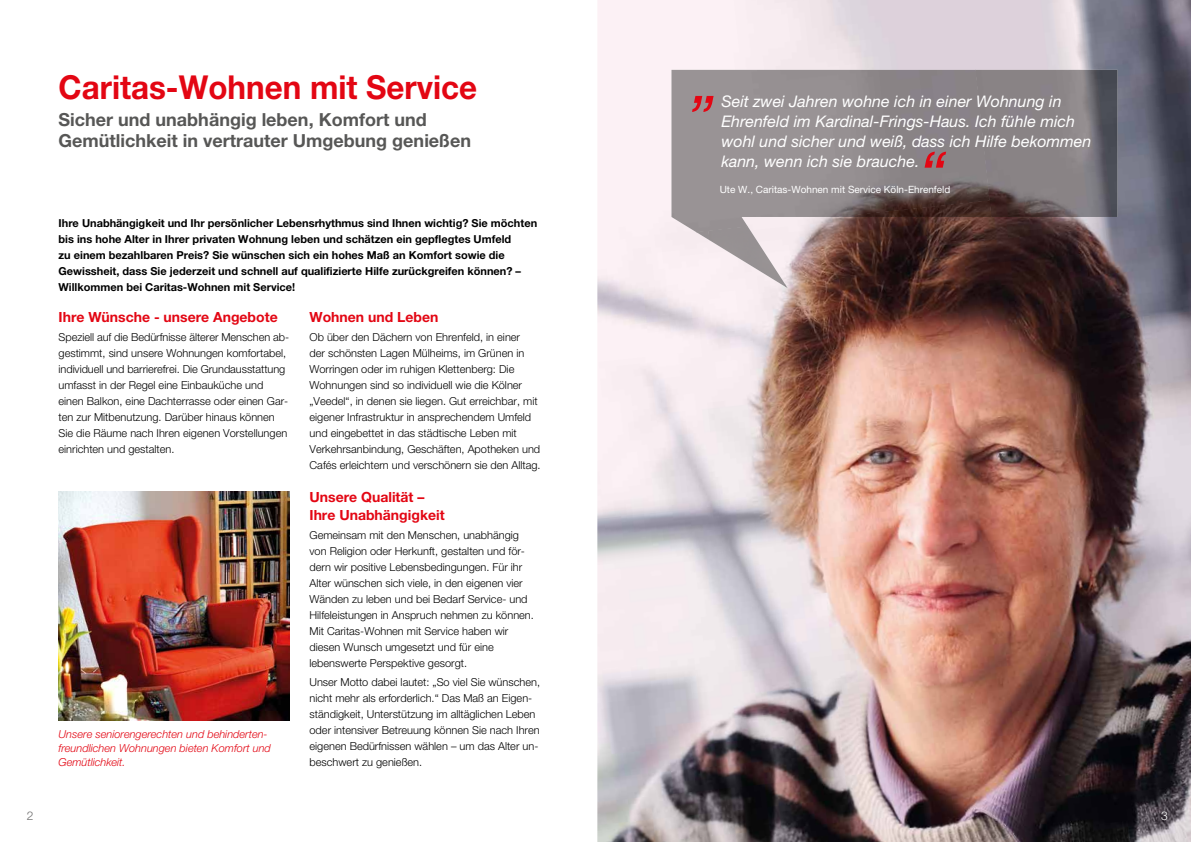
<style>
.page{position:relative;width:1191px;height:842px;background:#fff}
.page>*{position:absolute;margin:0;border:0;box-sizing:border-box;transform-origin:0 0}
.t1{font:italic 62px "Helvetica Neue";color:#e30613}
.t2{font:700 33px "Helvetica Neue";color:#e30613;scale:.95 1}
.t3{font:700 18px/21.6px "Helvetica Neue";color:#575756}
.t4{font:italic 16px/20px "Helvetica Neue";color:#fff}
.t5{font:700 14px/18px "Helvetica Neue";color:#e30613}
.t6{font:300 12px "Helvetica Neue";color:#706f6f}
.t7{font:300 12px "Helvetica Neue";color:#fff}
.t8{font:300 11px/16px "Helvetica Neue";color:#000}
.t9{font:700 11px/16px "Helvetica Neue";color:#000}
.t10{font:italic 300 11px/14px "Helvetica Neue";color:#e30613}
.t11{font:10px "Helvetica Neue";color:#fff}
</style>
<div class="page">
<img style="left:59px;top:492px;width:230px;height:228px">
<img style="left:597px;top:0;width:594px;height:842px">
<img style="left:671px;top:70px;width:319px;height:162px">
<img style="left:975px;top:70px;width:142px;height:147px">
<img style="left:834px;top:200px;width:157px;height:17px">
<img style="left:708px;top:226px;width:78px;height:61px">
<svg style="left:696px;top:230px;width:13px;height:10px"></svg>
<svg style="left:597px;top:0;width:7px;height:3px"></svg>
<h2 class="t2" style="left:59px;top:66px;width:442px">Caritas-Wohnen mit Service</h2>
<h3 class="t3" style="left:59px;top:108px;width:414px">Sicher und unabhängig leben, Komfort und<br>Gemütlichkeit in vertrauter Umgebung genießen</h3>
<p class="t6" style="left:27px;top:808px;width:8px">2</p>
<p class="t9" style="left:59px;top:215px;width:480px">Ihre Unabhängigkeit und Ihr persönlicher Lebensrhythmus sind Ihnen wichtig? Sie möchten bis ins hohe Alter in Ihrer privaten Wohnung leben und schätzen ein gepflegtes Umfeld<br>zu einem bezahlbaren Preis? Sie wünschen sich ein hohes Maß an Komfort sowie die Gewissheit, dass Sie jederzeit und schnell auf qualifizierte Hilfe zurückgreifen können? – Willkommen bei Caritas-Wohnen mit Service!</p>
<p class="t5" style="left:59px;top:307px;width:221px">Ihre Wünsche - unsere Angebote</p>
<p class="t8" style="left:59px;top:328px;width:232px">Speziell auf die Bedürfnisse älterer Menschen ab&shy;gestimmt, sind unsere Wohnungen komfortabel, individuell und barrierefrei. Die Grundausstattung umfasst in der Regel eine Einbauküche und einen Balkon, eine Dachterrasse oder einen Gar&shy;ten zur Mitbenutzung. Darüber hinaus können Sie die Räume nach Ihren eigenen Vorstellungen einrichten und gestalten.</p>
<p class="t10" style="left:59px;top:727px;width:214px">Unsere seniorengerechten und behinderten&shy;freundlichen Wohnungen bieten Komfort und<br>Gemütlichkeit.</p>
<p class="t5" style="left:309px;top:307px;width:130px">Wohnen und Leben</p>
<p class="t8" style="left:309px;top:328px;width:232px">Ob über den Dächern von Ehrenfeld, in einer<br>der schönsten Lagen Mülheims, im Grünen in Worringen oder im ruhigen Klettenberg: Die Wohnungen sind so individuell wie die Kölner „Veedel“, in denen sie liegen. Gut erreichbar, mit eigener Infrastruktur in ansprechendem Umfeld und eingebettet in das städtische Leben mit Verkehrsanbindung, Geschäften, Apotheken und Cafés erleichtern und verschönern sie den Alltag.</p>
<p class="t5" style="left:309px;top:488px;width:137px">Unsere Qualität –<br>Ihre Unabhängigkeit</p>
<p class="t8" style="left:309px;top:527px;width:226px">Gemeinsam mit den Menschen, unabhängig von Religion oder Herkunft, gestalten und för&shy;dern wir positive Lebensbedingungen. Für ihr Alter wünschen sich viele, in den eigenen vier Wänden zu leben und bei Bedarf Service- und Hilfeleistungen in Anspruch nehmen zu können.<br>Mit Caritas-Wohnen mit Service haben wir diesen Wunsch umgesetzt und für eine lebenswerte Perspektive gesorgt.</p>
<p class="t8" style="left:309px;top:674px;width:232px">Unser Motto dabei lautet: „So viel Sie wünschen, nicht mehr als erforderlich.“ Das Maß an Eigen&shy;ständigkeit, Unterstützung im alltäglichen Leben oder intensiver Betreuung können Sie nach Ihren eigenen Bedürfnissen wählen – um das Alter un&shy;beschwert zu genießen.</p>
<h3 class="t4" style="left:721px;top:91px;width:371px">Seit zwei Jahren wohne ich in einer Wohnung in Ehrenfeld im Kardinal-Frings-Haus. Ich fühle mich wohl und sicher und weiß, dass ich Hilfe bekommen kann, wenn ich sie brauche.</h3>
<h1 class="t1" style="left:694px;top:43px;width:28px">„</h1>
<h1 class="t1" style="left:944px;top:220px;width:28px;rotate:-180deg">„</h1>
<p class="t11" style="left:720px;top:183px;width:232px">Ute W., Caritas-Wohnen mit Service Köln-Ehrenfeld</p>
<p class="t7" style="left:1161px;top:808px;width:8px">3</p>
</div>
